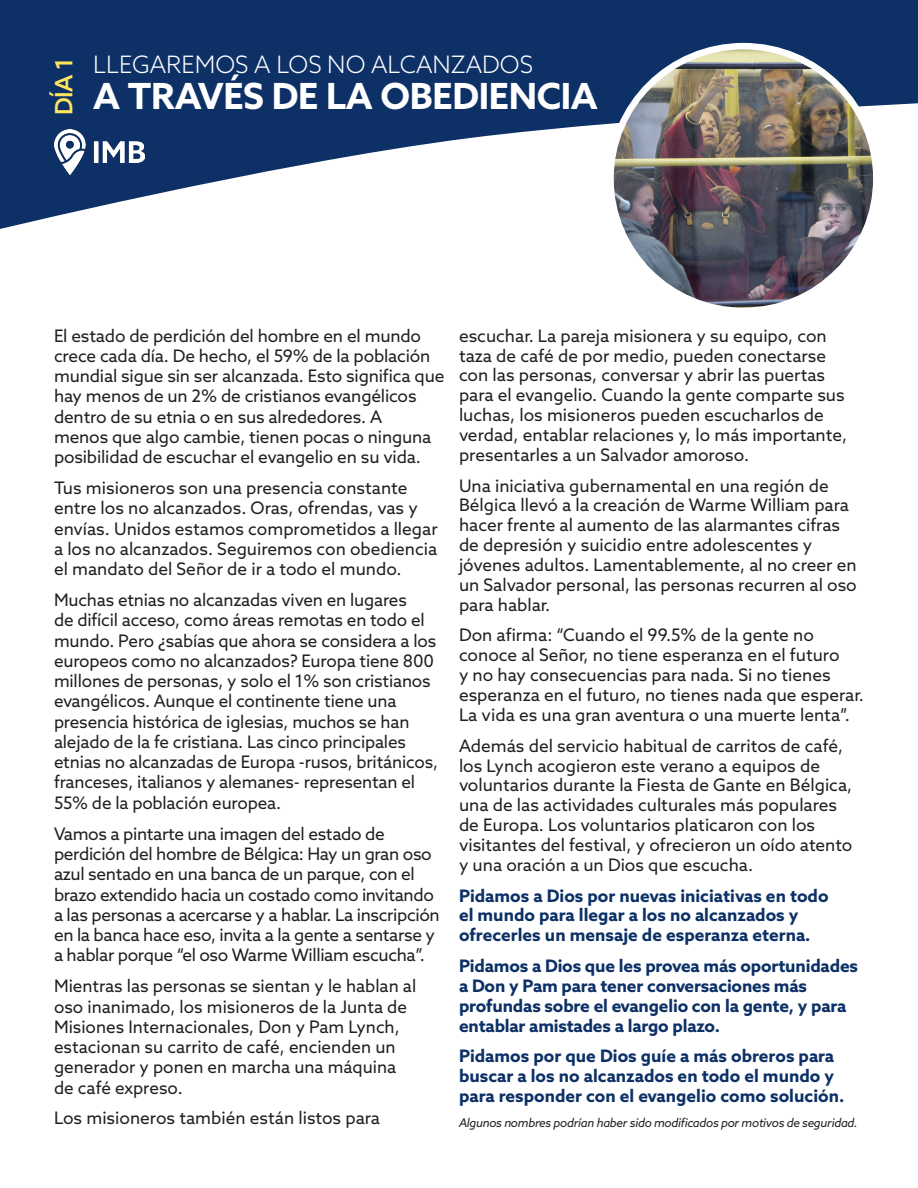
<style>
.page{position:relative;width:918px;height:1188px;background:#fff}
.page>*{position:absolute;margin:0;border:0;box-sizing:border-box;transform-origin:0 0}
.t1{font:700 36px "Azo Sans";letter-spacing:-.01em;color:#fff}
.t2{font:300 24px "Azo Sans";color:#fff}
.t3{font:500 24px "Azo Sans";color:#ffe55e}
.t4{font:17.25px/20.2px "Azo Sans";color:#231f20}
.t5{font:700 17.25px/19.8px "Azo Sans";color:#0d3166}
.t6{font:17.25px/20.2px "Azo Sans";letter-spacing:-.02em;color:#231f20}
.t7{font:italic 12px "Azo Sans";letter-spacing:-.025em;color:#231f20}
</style>
<div class="page">
<svg style="left:0;top:0;width:918px;height:229px;fill:#0d3166"></svg>
<img style="left:55px;top:130px;width:89px;height:45px">
<img style="left:610px;top:46px;width:266px;height:260px">
<div style="left:607px;top:43px;width:273px;height:271px;border:7px solid #fff;border-radius:50%"></div>
<p class="t3" style="left:48px;top:115px;width:59px;rotate:-90deg">DÍA 1</p>
<p class="t2" style="left:93px;top:48px;width:441px">LLEGAREMOS A LOS NO ALCANZADOS</p>
<p class="t1" style="left:93px;top:73px;width:506px">A TRAVÉS DE LA OBEDIENCIA</p>
<p class="t4" style="left:54px;top:325px;width:392px">El estado de perdición del hombre en el mundo crece cada día. De hecho, el 59% de la población mundial sigue sin ser alcanzada. Esto significa que hay menos de un 2% de cristianos evangélicos dentro de su etnia o en sus alrededores. A<br>menos que algo cambie, tienen pocas o ninguna posibilidad de escuchar el evangelio en su vida.</p>
<p class="t4" style="left:54px;top:478px;width:385px">Tus misioneros son una presencia constante entre los no alcanzados. Oras, ofrendas, vas y envías. Unidos estamos comprometidos a llegar a los no alcanzados. Seguiremos con obediencia el mandato del Señor de ir a todo el mundo.</p>
<p class="t4" style="left:54px;top:590px;width:386px">Muchas etnias no alcanzadas viven en lugares<br>de difícil acceso, como áreas remotas en todo el mundo. Pero ¿sabías que ahora se considera a los europeos como no alcanzados? Europa tiene 800 millones de personas, y solo el 1% son cristianos evangélicos. Aunque el continente tiene una presencia histórica de iglesias, muchos se han alejado de la fe cristiana. Las cinco principales etnias no alcanzadas de Europa -rusos, británicos, franceses, italianos y alemanes- representan el 55% de la población europea.</p>
<p class="t6" style="left:54px;top:823px;width:387px">Vamos a pintarte una imagen del estado de perdición del hombre de Bélgica: Hay un gran oso azul sentado en una banca de un parque, con el brazo extendido hacia un costado como invitando a las personas a acercarse y a hablar. La inscripción en la banca hace eso, invita a la gente a sentarse y a hablar porque “el oso Warme William escucha”.</p>
<p class="t4" style="left:54px;top:976px;width:364px">Mientras las personas se sientan y le hablan al oso inanimado, los misioneros de la Junta de Misiones Internacionales, Don y Pam Lynch, estacionan su carrito de café, encienden un generador y ponen en marcha una máquina de café expreso.</p>
<p class="t4" style="left:54px;top:1108px;width:328px">Los misioneros también están listos para</p>
<p class="t4" style="left:459px;top:325px;width:390px">escuchar. La pareja misionera y su equipo, con taza de café de por medio, pueden conectarse con las personas, conversar y abrir las puertas para el evangelio. Cuando la gente comparte sus luchas, los misioneros pueden escucharlos de verdad, entablar relaciones y, lo más importante, presentarles a un Salvador amoroso.</p>
<p class="t4" style="left:459px;top:475px;width:399px;line-height:19.8px">Una iniciativa gubernamental en una región de Bélgica llevó a la creación de Warme William para hacer frente al aumento de las alarmantes cifras de depresión y suicidio entre adolescentes y jóvenes adultos. Lamentablemente, al no creer en un Salvador personal, las personas recurren al oso para hablar.</p>
<p class="t4" style="left:459px;top:625px;width:406px;line-height:19.8px">Don afirma: “Cuando el 99.5% de la gente no conoce al Señor, no tiene esperanza en el futuro<br>y no hay consecuencias para nada. Si no tienes esperanza en el futuro, no tienes nada que esperar.<br>La vida es una gran aventura o una muerte lenta”.</p>
<p class="t4" style="left:459px;top:735px;width:395px;line-height:19.8px">Además del servicio habitual de carritos de café, los Lynch acogieron este verano a equipos de voluntarios durante la Fiesta de Gante en Bélgica, una de las actividades culturales más populares de Europa. Los voluntarios platicaron con los visitantes del festival, y ofrecieron un oído atento y una oración a un Dios que escucha.</p>
<p class="t5" style="left:459px;top:885px;width:371px">Pidamos a Dios por nuevas iniciativas en todo el mundo para llegar a los no alcanzados y ofrecerles un mensaje de esperanza eterna.</p>
<p class="t5" style="left:459px;top:956px;width:401px">Pidamos a Dios que les provea más oportunidades a Don y Pam para tener conversaciones más profundas sobre el evangelio con la gente, y para entablar amistades a largo plazo.</p>
<p class="t5" style="left:459px;top:1046px;width:387px">Pidamos por que Dios guíe a más obreros para buscar a los no alcanzados en todo el mundo y para responder con el evangelio como solución.</p>
<p class="t7" style="left:459px;top:1115px;width:400px">Algunos nombres podrían haber sido modificados por motivos de seguridad.</p>
</div>
